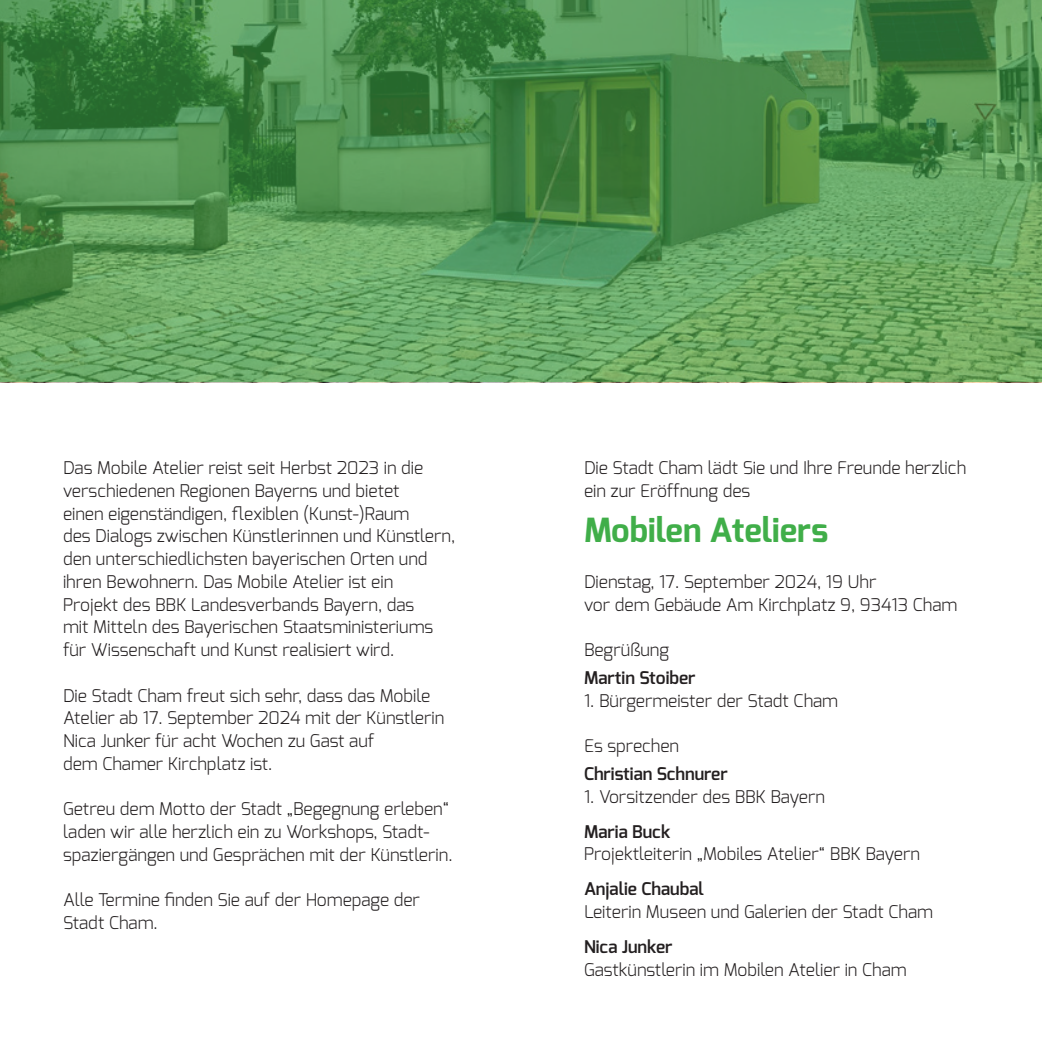
<style>
.page{position:relative;width:1042px;height:1042px;background:#fff}
.page>*{position:absolute;margin:0;border:0;box-sizing:border-box;transform-origin:0 0}
.t1{font:700 33.25px "Exo";color:#40ae49}
.t2{font:300 17.5px/22.8px "Exo";color:#231f20}
.t3{font:600 17.5px "Exo";color:#231f20}
</style>
<div class="page">
<svg style="left:0;top:0;width:1042px;height:382px;background:#589756"></svg>
<p class="t2" style="left:63px;top:456px;width:394px">Das Mobile Atelier reist seit Herbst 2023 in die verschiedenen Regionen Bayerns und bietet<br>einen eigenständigen, flexiblen (Kunst-)Raum<br>des Dialogs zwischen Künstlerinnen und Künstlern, den unterschiedlichsten bayerischen Orten und ihren Bewohnern. Das Mobile Atelier ist ein<br>Projekt des BBK Landesverbands Bayern, das<br>mit Mitteln des Bayerischen Staatsministeriums für Wissenschaft und Kunst realisiert wird.</p>
<p class="t2" style="left:63px;top:684px;width:383px">Die Stadt Cham freut sich sehr, dass das Mobile Atelier ab 17. September 2024 mit der Künstlerin Nica Junker für acht Wochen zu Gast auf<br>dem Chamer Kirchplatz ist.</p>
<p class="t2" style="left:63px;top:797px;width:391px">Getreu dem Motto der Stadt „Begegnung erleben“ laden wir alle herzlich ein zu Workshops, Stadt&shy;spaziergängen und Gesprächen mit der Künstlerin.</p>
<p class="t2" style="left:63px;top:888px;width:358px">Alle Termine finden Sie auf der Homepage der<br>Stadt Cham.</p>
<p class="t2" style="left:584px;top:456px;width:384px">Die Stadt Cham lädt Sie und Ihre Freunde herzlich ein zur Eröffnung des</p>
<h1 class="t1" style="left:584px;top:509px;width:246px">Mobilen Ateliers</h1>
<p class="t2" style="left:584px;top:570px;width:375px">Dienstag, 17. September 2024, 19 Uhr<br>vor dem Gebäude Am Kirchplatz 9, 93413 Cham</p>
<p class="t2" style="left:584px;top:638px;width:87px">Begrüßung</p>
<p class="t3" style="left:584px;top:666px;width:113px">Martin Stoiber</p>
<p class="t2" style="left:584px;top:689px;width:256px">1. Bürgermeister der Stadt Cham</p>
<p class="t2" style="left:584px;top:734px;width:97px">Es sprechen</p>
<p class="t3" style="left:584px;top:762px;width:145px">Christian Schnurer</p>
<p class="t2" style="left:584px;top:785px;width:243px">1. Vorsitzender des BBK Bayern</p>
<p class="t3" style="left:584px;top:820px;width:88px">Maria Buck</p>
<p class="t2" style="left:584px;top:842px;width:337px">Projektleiterin „Mobiles Atelier“ BBK Bayern</p>
<p class="t3" style="left:584px;top:878px;width:121px">Anjalie Chaubal</p>
<p class="t2" style="left:584px;top:900px;width:350px">Leiterin Museen und Galerien der Stadt Cham</p>
<p class="t3" style="left:584px;top:935px;width:90px">Nica Junker</p>
<p class="t2" style="left:584px;top:958px;width:324px">Gastkünstlerin im Mobilen Atelier in Cham</p>
</div>
